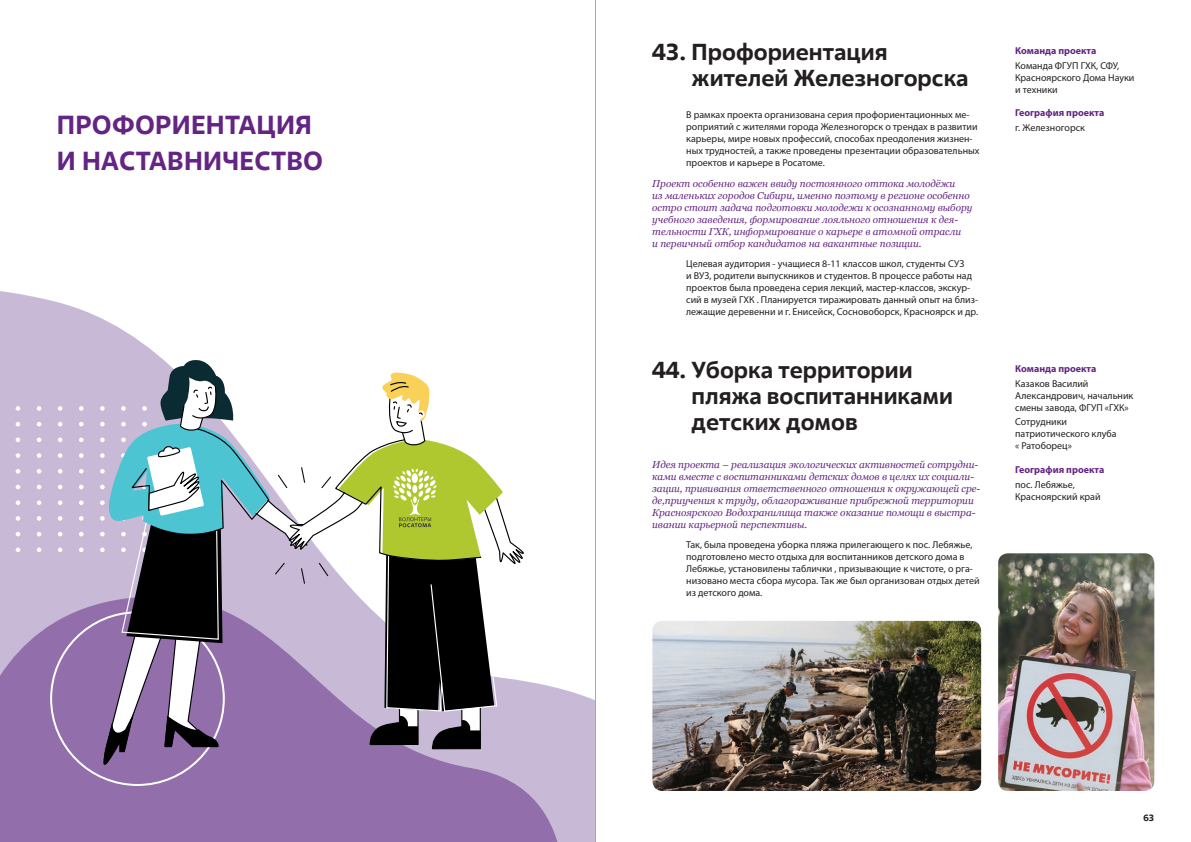
<style>
.page{position:relative;width:1191px;height:842px;background:#fff}
.page>*{position:absolute;margin:0;border:0;box-sizing:border-box;transform-origin:0 0}
.t1{font:700 26px/36px "Rosatom";letter-spacing:.01em;color:#642483}
.t2{font:700 23px/26px "Rosatom";color:#231f20}
.t3{font:10px/12px "Myriad Pro";color:#231f20}
.t4{font:italic 10px/12px "Georgia";color:#642483}
.t5{font:700 10px "Myriad Pro";color:#642483}
.t6{font:700 9px "Rosatom";color:#231f20}
</style>
<div class="page">
<svg style="left:0;top:291px;width:164px;height:305px;background:#cec1db"></svg>
<svg style="left:0;top:596px;width:595px;height:246px;background:#a588ba"></svg>
<svg style="left:79px;top:406px;width:5px;height:5px"></svg>
<svg style="left:58px;top:406px;width:4px;height:5px"></svg>
<svg style="left:37px;top:406px;width:4px;height:5px"></svg>
<svg style="left:16px;top:406px;width:4px;height:5px"></svg>
<svg style="left:79px;top:422px;width:5px;height:4px"></svg>
<svg style="left:58px;top:422px;width:4px;height:4px"></svg>
<svg style="left:37px;top:422px;width:4px;height:4px"></svg>
<svg style="left:16px;top:422px;width:4px;height:4px"></svg>
<svg style="left:79px;top:437px;width:5px;height:5px"></svg>
<svg style="left:58px;top:437px;width:4px;height:5px"></svg>
<svg style="left:37px;top:437px;width:4px;height:5px"></svg>
<svg style="left:16px;top:437px;width:4px;height:5px"></svg>
<svg style="left:79px;top:453px;width:5px;height:5px"></svg>
<svg style="left:58px;top:453px;width:4px;height:5px"></svg>
<svg style="left:37px;top:453px;width:4px;height:5px"></svg>
<svg style="left:16px;top:453px;width:4px;height:5px"></svg>
<svg style="left:79px;top:469px;width:5px;height:5px"></svg>
<svg style="left:58px;top:469px;width:4px;height:5px"></svg>
<svg style="left:37px;top:469px;width:4px;height:5px"></svg>
<svg style="left:16px;top:469px;width:4px;height:5px"></svg>
<svg style="left:79px;top:485px;width:5px;height:4px"></svg>
<svg style="left:58px;top:485px;width:4px;height:4px"></svg>
<svg style="left:37px;top:485px;width:4px;height:4px"></svg>
<svg style="left:16px;top:485px;width:4px;height:4px"></svg>
<svg style="left:79px;top:500px;width:5px;height:5px"></svg>
<svg style="left:58px;top:500px;width:4px;height:5px"></svg>
<svg style="left:37px;top:500px;width:4px;height:5px"></svg>
<svg style="left:16px;top:500px;width:4px;height:5px"></svg>
<svg style="left:79px;top:516px;width:5px;height:5px"></svg>
<svg style="left:58px;top:516px;width:4px;height:5px"></svg>
<svg style="left:37px;top:516px;width:4px;height:5px"></svg>
<svg style="left:16px;top:516px;width:4px;height:5px"></svg>
<svg style="left:79px;top:532px;width:5px;height:4px"></svg>
<svg style="left:58px;top:532px;width:4px;height:4px"></svg>
<svg style="left:37px;top:532px;width:4px;height:4px"></svg>
<svg style="left:16px;top:532px;width:4px;height:4px"></svg>
<svg style="left:79px;top:547px;width:5px;height:5px"></svg>
<svg style="left:58px;top:547px;width:4px;height:5px"></svg>
<svg style="left:37px;top:547px;width:4px;height:5px"></svg>
<svg style="left:16px;top:547px;width:4px;height:5px"></svg>
<svg style="left:100px;top:360px;width:424px;height:405px"></svg>
<img style="left:652px;top:621px;width:329px;height:170px">
<img style="left:998px;top:553px;width:156px;height:238px">
<hr style="left:595px;top:0;width:1px;height:842px;background:#a8a9ad">
<h1 class="t1" style="left:57px;top:106px;width:268px">ПРОФОРИЕНТАЦИЯ<br>И НАСТАВНИЧЕСТВО</h1>
<h2 class="t2" style="left:691px;top:39px;width:278px;text-indent:-39px">43. Профориентация жителей Железногорска</h2>
<p class="t3" style="left:686px;top:109px;width:295px">В рамках проекта организована серия профориентационных ме&shy;роприятий с жителями города Железногорск о трендах в развитии карьеры, мире новых профессий, способах преодоления жизнен&shy;ных трудностей, а также проведены презентации образовательных проектов и карьере в Росатоме.</p>
<p class="t4" style="left:652px;top:177px;width:322px">Проект особенно важен ввиду постоянного оттока молодёжи<br>из маленьких городов Сибири, именно поэтому в регионе особенно остро стоит задача подготовки молодежи к осознанному выбору учебного заведения, формирование лояльного отношения к дея&shy;тельности ГХК, информирование о карьере в атомной отрасли<br>и первичный отбор кандидатов на вакантные позиции.</p>
<p class="t3" style="left:686px;top:258px;width:293px">Целевая аудитория - учащиеся 8-11 классов школ, студенты СУЗ<br>и ВУЗ, родители выпускников и студентов. В процессе работы над проектов была проведена серия лекций, мастер-классов, экскур&shy;сий в музей ГХК . Планируется тиражировать данный опыт на близ&shy;лежащие деревенни и г. Енисейск, Сосновоборск, Красноярск и др.</p>
<h2 class="t2" style="left:691px;top:357px;width:263px;text-indent:-39px">44. Уборка территории пляжа воспитанниками детских домов</h2>
<p class="t4" style="left:652px;top:458px;width:330px">Идея проекта – реализация экологических активностей сотрудни&shy;ками вместе с воспитанниками детских домов в целях их социали&shy;зации, прививания ответственного отношения к окружающей сре&shy;де,приучения к труду, облагораживание прибрежной территории Красноярского Водохранилища также оказание помощи в выстра&shy;ивании карьерной перспективы.</p>
<p class="t3" style="left:686px;top:539px;width:295px">Так, была проведена уборка пляжа прилегающего к пос. Лебяжье, подготовлено место отдыха для воспитанников детского дома в Лебяжье, установилены таблички , призывающие к чистоте, о рга&shy;низовано места сбора мусора. Так же был организован отдых детей из детского дома.</p>
<p class="t5" style="left:1015px;top:44px;width:83px">Команда проекта</p>
<p class="t3" style="left:1015px;top:59px;width:121px">Команда ФГУП ГХК, СФУ,<br>Красноярского Дома Науки и техники</p>
<p class="t5" style="left:1015px;top:106px;width:91px">География проекта</p>
<p class="t3" style="left:1015px;top:121px;width:71px">г. Железногорск</p>
<p class="t5" style="left:1015px;top:362px;width:83px">Команда проекта</p>
<p class="t3" style="left:1015px;top:377px;width:120px">Казаков Василий<br>Александрович, начальник смены завода, ФГУП «ГХК»</p>
<p class="t3" style="left:1015px;top:416px;width:103px">Сотрудники патриотического клуба « Ратоборец»</p>
<p class="t5" style="left:1015px;top:463px;width:91px">География проекта</p>
<p class="t3" style="left:1015px;top:478px;width:87px">пос. Лебяжье,<br>Красноярский край</p>
<p class="t6" style="left:1143px;top:812px;width:12px">63</p>
</div>
